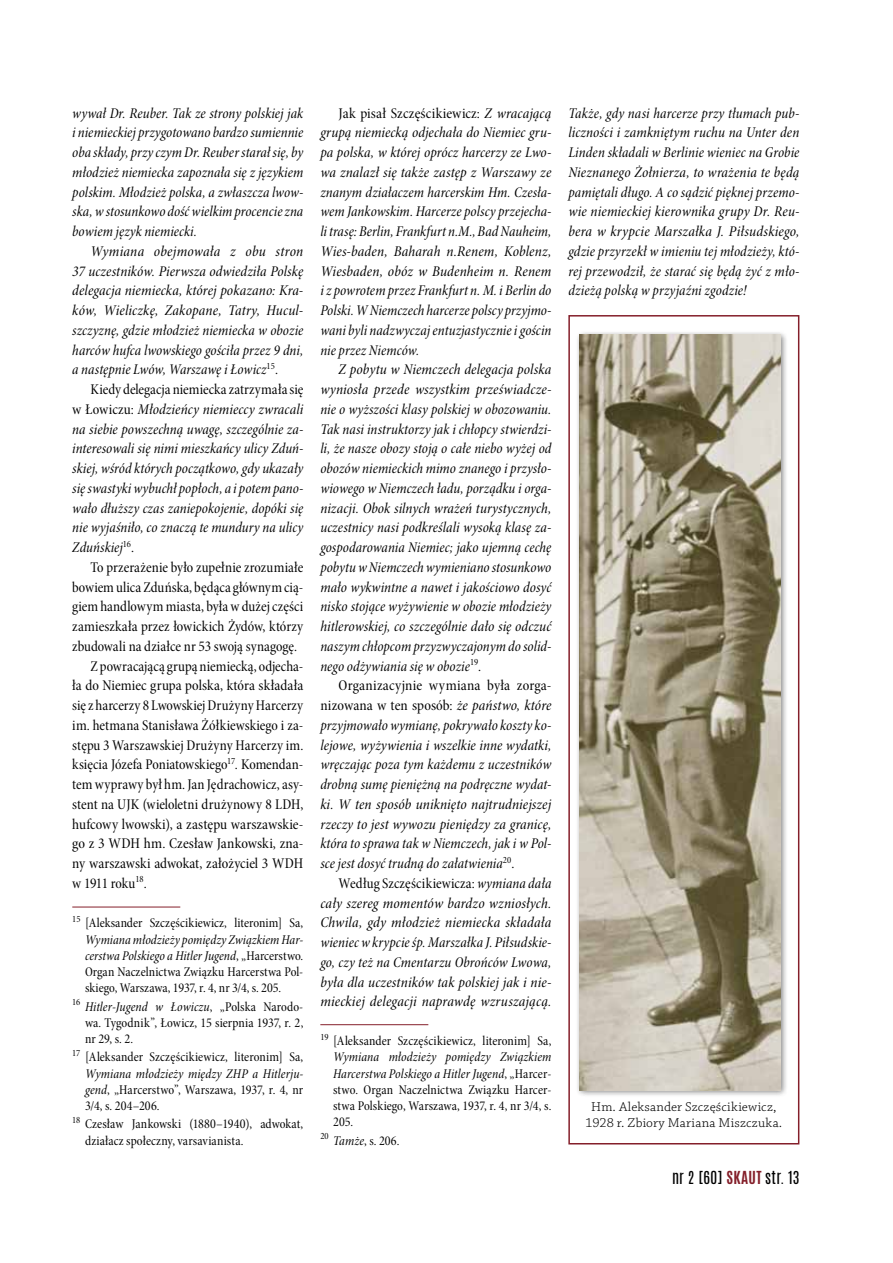
<style>
.page{position:relative;width:893px;height:1263px;background:#fff}
.page>*{position:absolute;margin:0;border:0;box-sizing:border-box;transform-origin:0 0}
.t1{font:15px/19.8px "Minion Pro Cn It Subh";letter-spacing:.005em;color:#000;text-align:justify}
.t2{font:15px/19.8px "Minion Pro Cn Subh";letter-spacing:.005em;color:#000;text-align:right}
.t3{font:15px "Antonio";letter-spacing:.02em;color:#000}
.t4{font:13.5px/16.2px "Minion Pro Cn Subh";letter-spacing:.01em;color:#000}
.t5{font:13.5px/16.2px "Minion Pro Cn It Subh";letter-spacing:.005em;color:#000}
.t6{font:13.5px/16.2px "Chaparral Pro Light Capt";letter-spacing:.015em;color:#000;text-align:center}
.s1{font-family:"Minion Pro Cn Subh"}
.s2{font-family:"Minion Pro Cn It Subh"}
.s3{font-weight:700;color:#841f2a}
</style>
<div class="page">
<div style="left:568px;top:315px;width:231px;height:829px;border:2px solid #841f2a"></div>
<hr style="left:72px;top:907px;width:108px;height:1px;background:#841f2a">
<hr style="left:320px;top:1024px;width:108px;height:1px;background:#841f2a">
<div style="left:575px;top:330px;width:213px;height:768px;background:#000;opacity:.5"></div>
<img style="left:580px;top:335px;width:201px;height:755px">
<p class="t1" style="left:72px;top:103px;width:233px">wywał Dr. Reuber. Tak ze strony polskiej jak i niemieckiej przygotowano bardzo sumiennie oba składy, przy czym Dr. Reuber starał się, by młodzież niemiecka zapoznała się z językiem polskim. Młodzież polska, a zwłaszcza lwow&shy;ska, w stosunkowo dość wielkim procencie zna bowiem język niemiecki.</p>
<p class="t1" style="left:72px;top:241px;width:233px;text-indent:18px">Wymiana obejmowała z obu stron 37 uczestników. Pierwsza odwiedziła Polskę delegacja niemiecka, której pokazano: Kra&shy;ków, Wieliczkę, Zakopane, Tatry, Hucul&shy;szczyznę, gdzie młodzież niemiecka w obozie harców hufca lwowskiego gościła przez 9 dni, a następnie Lwów, Warszawę i Łowicz<sup>15</sup><span class="s1">.</span></p>
<p class="t2" style="left:91px;top:380px;width:214px">Kiedy delegacja niemiecka zatrzymała się</p>
<p class="t1" style="left:72px;top:399px;width:233px"><span class="s1">w Łowiczu:</span> Młodzieńcy niemieccy zwracali na siebie powszechną uwagę, szczególnie za&shy;interesowali się nimi mieszkańcy ulicy Zduń&shy;skiej, wśród których początkowo, gdy ukazały się swastyki wybuchł popłoch, a i potem pano&shy;wało dłuższy czas zaniepokojenie, dopóki się nie wyjaśniło, co znaczą te mundury na ulicy Zduńskiej<sup>16</sup><span class="s1">.</span></p>
<p class="t2" style="left:91px;top:557px;width:214px">To przerażenie było zupełnie zrozumiałe</p>
<p class="t2" style="left:72px;top:577px;width:233px">bowiem ulica Zduńska, będąca głównym cią-</p>
<p class="t2" style="left:72px;top:597px;width:233px">giem handlowym miasta, była w dużej części</p>
<p class="t2" style="left:72px;top:617px;width:233px">zamieszkała przez łowickich Żydów, którzy</p>
<p class="t2" style="left:72px;top:636px;width:226px">zbudowali na działce nr 53 swoją synagogę.</p>
<p class="t2" style="left:91px;top:656px;width:214px">Z powracającą grupą niemiecką, odjecha-</p>
<p class="t2" style="left:72px;top:676px;width:233px">ła do Niemiec grupa polska, która składała</p>
<p class="t2" style="left:72px;top:696px;width:233px">się z harcerzy 8 Lwowskiej Drużyny Harcerzy</p>
<p class="t2" style="left:72px;top:715px;width:233px">im. hetmana Stanisława Żółkiewskiego i za-</p>
<p class="t2" style="left:72px;top:735px;width:233px">stępu 3 Warszawskiej Drużyny Harcerzy im.</p>
<p class="t2" style="left:72px;top:755px;width:233px">księcia Józefa Poniatowskiego<sup>17</sup>. Komendan-</p>
<p class="t2" style="left:72px;top:775px;width:233px">tem wyprawy był hm. Jan Jędrachowicz, asy-</p>
<p class="t2" style="left:72px;top:794px;width:233px">stent na UJK (wieloletni drużynowy 8 LDH,</p>
<p class="t2" style="left:72px;top:814px;width:233px">hufcowy lwowski), a zastępu warszawskie-</p>
<p class="t2" style="left:72px;top:834px;width:233px">go z 3 WDH hm. Czesław Jankowski, zna-</p>
<p class="t2" style="left:72px;top:854px;width:233px">ny warszawski adwokat, założyciel 3 WDH</p>
<p class="t2" style="left:72px;top:873px;width:76px">w 1911 roku<sup>18</sup>.</p>
<p class="t4" style="left:72px;top:915px;width:233px"><sup>15</sup> [Aleksander Szczęścikiewicz, literonim] Sa,</p>
<p class="t5" style="left:85px;top:931px;width:220px">Wymiana młodzieży pomiędzy Związkiem Har&shy;cerstwa Polskiego a Hitler Jugend<span class="s1">, „Harcerstwo.</span></p>
<p class="t4" style="left:85px;top:964px;width:220px">Organ Naczelnictwa Związku Harcerstwa Pol&shy;skiego, Warszawa, 1937, r. 4, nr 3/4, s. 205.</p>
<p class="t5" style="left:72px;top:998px;width:233px"><sup>16</sup> Hitler-Jugend w Łowiczu<span class="s1">, „Polska Narodo-</span></p>
<p class="t4" style="left:85px;top:1015px;width:220px">wa. Tygodnik”, Łowicz, 15 sierpnia 1937, r. 2, nr 29, s. 2.</p>
<p class="t4" style="left:72px;top:1049px;width:233px"><sup>17</sup> [Aleksander Szczęścikiewicz, literonim] Sa,</p>
<p class="t5" style="left:85px;top:1065px;width:220px">Wymiana młodzieży między ZHP a Hitlerju-</p>
<p class="t4" style="left:85px;top:1081px;width:220px"><span class="s2">gend</span>, „Harcerstwo”, Warszawa, 1937, r. 4, nr<br>3/4, s. 204–206.</p>
<p class="t4" style="left:85px;top:1116px;width:220px;text-indent:-13px"><sup>18</sup> Czesław Jankowski (1880–1940), adwokat, działacz społeczny, varsavianista.</p>
<p class="t2" style="left:339px;top:103px;width:214px">Jak pisał Szczęścikiewicz: <span class="s2">Z wracającą</span></p>
<p class="t1" style="left:320px;top:123px;width:233px">grupą niemiecką odjechała do Niemiec gru&shy;pa polska, w której oprócz harcerzy ze Lwo&shy;wa znalazł się także zastęp z Warszawy ze znanym działaczem harcerskim Hm. Czesła&shy;wem Jankowskim. Harcerze polscy przejecha&shy;li trasę: Berlin, Frankfurt n.M., Bad Nauheim, Wies-baden, Baharah n.Renem, Koblenz, Wiesbaden, obóz w Budenheim n. Renem i z powrotem przez Frankfurt n. M. i Berlin do Polski. W Niemczech harcerze polscy przyjmo&shy;wani byli nadzwyczaj entuzjastycznie i gościn nie przez Niemców.</p>
<p class="t1" style="left:320px;top:360px;width:233px;text-indent:18px">Z pobytu w Niemczech delegacja polska wyniosła przede wszystkim przeświadcze&shy;nie o wyższości klasy polskiej w obozowaniu.<br>Tak nasi instruktorzy jak i chłopcy stwierdzi&shy;li, że nasze obozy stoją o całe niebo wyżej od obozów niemieckich mimo znanego i przysło&shy;wiowego w Niemczech ładu, porządku i orga&shy;nizacji. Obok silnych wrażeń turystycznych, uczestnicy nasi podkreślali wysoką klasę za&shy;gospodarowania Niemiec; jako ujemną cechę pobytu w Niemczech wymieniano stosunkowo mało wykwintne a nawet i jakościowo dosyć nisko stojące wyżywienie w obozie młodzieży hitlerowskiej, co szczególnie dało się odczuć naszym chłopcom przyzwyczajonym do solid&shy;nego odżywiania się w obozie<sup>19</sup><span class="s1">.</span></p>
<p class="t2" style="left:320px;top:676px;width:233px">Organizacyjnie wymiana była zorga&shy;nizowana w ten sposób: <span class="s2">że państwo, które</span></p>
<p class="t1" style="left:320px;top:715px;width:233px">przyjmowało wymianę, pokrywało koszty ko&shy;lejowe, wyżywienia i wszelkie inne wydatki, wręczając poza tym każdemu z uczestników drobną sumę pieniężną na podręczne wydat&shy;ki. W ten sposób uniknięto najtrudniejszej rzeczy to jest wywozu pieniędzy za granicę, która to sprawa tak w Niemczech, jak i w Pol&shy;sce jest dosyć trudną do załatwienia<sup>20</sup><span class="s1">.</span></p>
<p class="t2" style="left:339px;top:873px;width:214px">Według Szczęścikiewicza: <span class="s2">wymiana dała</span></p>
<p class="t1" style="left:320px;top:893px;width:233px">cały szereg momentów bardzo wzniosłych.<br>Chwila, gdy młodzież niemiecka składała wieniec w krypcie śp. Marszałka J. Piłsudskie&shy;go, czy też na Cmentarzu Obrońców Lwowa, była dla uczestników tak polskiej jak i nie&shy;mieckiej delegacji naprawdę wzruszającą.</p>
<p class="t4" style="left:320px;top:1033px;width:233px"><sup>19</sup> [Aleksander Szczęścikiewicz, literonim] Sa,</p>
<p class="t5" style="left:333px;top:1049px;width:220px">Wymiana młodzieży pomiędzy Związkiem<br>Harcerstwa Polskiego a Hitler Jugend<span class="s1">, „Harcer-</span></p>
<p class="t4" style="left:333px;top:1081px;width:220px;text-align:justify">stwo. Organ Naczelnictwa Związku Harcer&shy;stwa Polskiego, Warszawa, 1937, r. 4, nr 3/4, s.<br>205.</p>
<p class="t4" style="left:320px;top:1132px;width:81px"><sup>20</sup> <span class="s2">Tamże</span>, s. 206.</p>
<p class="t1" style="left:568px;top:103px;width:233px">Także, gdy nasi harcerze przy tłumach pub&shy;liczności i zamkniętym ruchu na Unter den Linden składali w Berlinie wieniec na Grobie Nieznanego Żołnierza, to wrażenia te będą pamiętali długo. A co sądzić pięknej przemo&shy;wie niemieckiej kierownika grupy Dr. Reu&shy;bera w krypcie Marszałka J. Piłsudskiego, gdzie przyrzekł w imieniu tej młodzieży, któ&shy;rej przewodził, że starać się będą żyć z mło&shy;dzieżą polską w przyjaźni zgodzie!</p>
<p class="t6" style="left:585px;top:1099px;width:198px">Hm. Aleksander Szczęścikiewicz,<br>1928 r. Zbiory Mariana Miszczuka.</p>
<p class="t3" style="left:672px;top:1166px;width:129px">NR 2 [60] <span class="s3">SKAUT</span> STR. 13</p>
</div>
